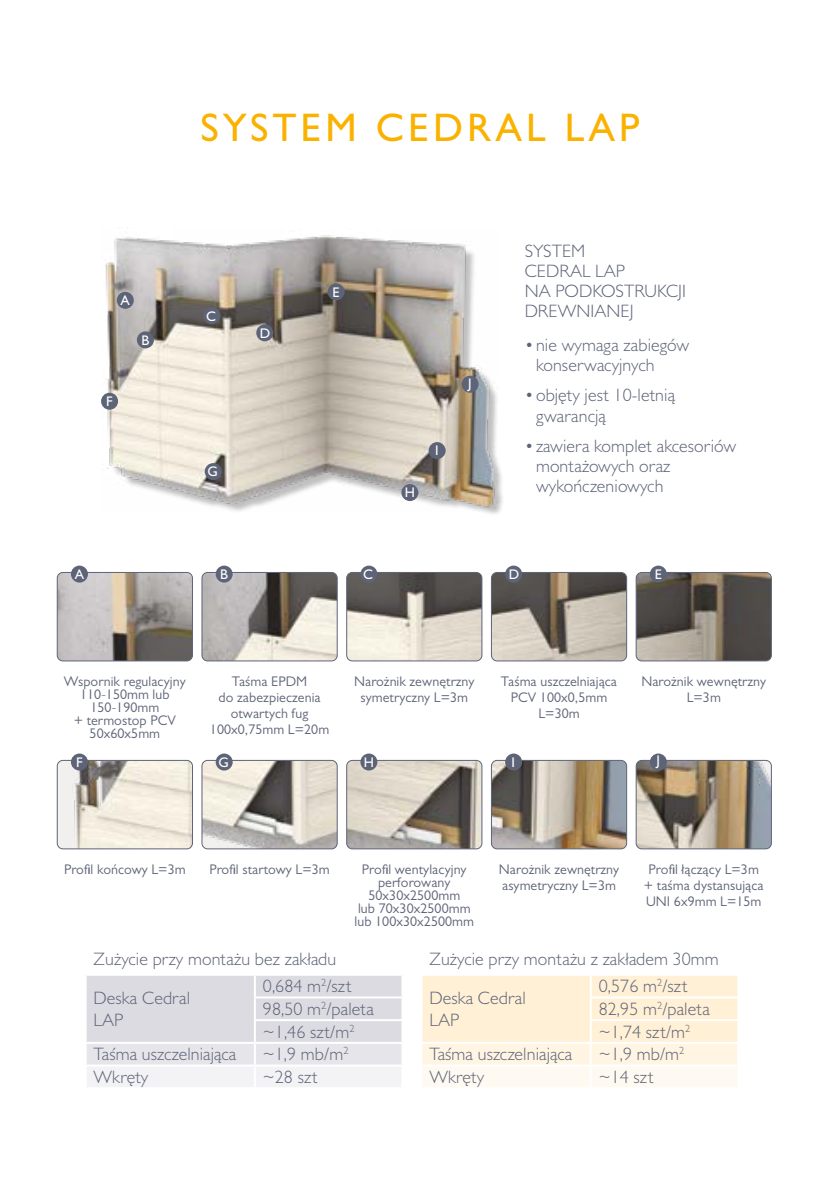
<style>
.page{position:relative;width:840px;height:1191px;background:#fff}
.page>*{position:absolute;margin:0;border:0;box-sizing:border-box;transform-origin:0 0}
.t1{font:500 40px "Gill Sans MT Pro";letter-spacing:.1em;color:#fab200}
.t2{font:300 18px/20px "Gill Sans MT Pro";letter-spacing:.005em;color:#5e6478}
.t3{font:14px/16px "Gill Sans MT Pro";letter-spacing:.005em;color:#5e6478;text-align:center}
.t4{font:500 14px "Gill Sans MT Pro";color:#fff}
</style>
<div class="page">
<img style="left:57px;top:572px;width:135px;height:89px">
<div style="left:57px;top:572px;width:136px;height:89px;border:1px solid #5e6478;border-radius:6px"></div>
<div style="left:71px;top:565px;width:17px;height:17px;background:#5e6478;border-radius:50%"></div>
<img style="left:203px;top:572px;width:134px;height:89px">
<div style="left:201px;top:572px;width:136px;height:89px;border:1px solid #5e6478;border-radius:6px"></div>
<div style="left:215px;top:565px;width:17px;height:17px;background:#5e6478;border-radius:50%"></div>
<img style="left:347px;top:572px;width:134px;height:89px">
<div style="left:346px;top:572px;width:136px;height:89px;border:1px solid #5e6478;border-radius:6px"></div>
<div style="left:360px;top:565px;width:17px;height:17px;background:#5e6478;border-radius:50%"></div>
<img style="left:492px;top:572px;width:134px;height:89px">
<div style="left:490px;top:572px;width:136px;height:89px;border:1px solid #5e6478;border-radius:6px"></div>
<div style="left:505px;top:565px;width:17px;height:17px;background:#5e6478;border-radius:50%"></div>
<img style="left:637px;top:572px;width:134px;height:89px">
<div style="left:635px;top:572px;width:136px;height:89px;border:1px solid #5e6478;border-radius:6px"></div>
<div style="left:649px;top:565px;width:17px;height:17px;background:#5e6478;border-radius:50%"></div>
<svg style="left:87px;top:976px;width:314px;height:111px"></svg>
<hr style="left:254px;top:975px;width:2px;height:21px;background:#fff">
<hr style="left:254px;top:996px;width:149px;height:2px;background:#fff">
<hr style="left:254px;top:998px;width:2px;height:21px;background:#fff">
<hr style="left:254px;top:1019px;width:149px;height:2px;background:#fff">
<hr style="left:254px;top:1021px;width:2px;height:20px;background:#fff">
<hr style="left:85px;top:1041px;width:170px;height:2px;background:#fff">
<hr style="left:255px;top:1041px;width:148px;height:2px;background:#fff">
<hr style="left:254px;top:1043px;width:2px;height:21px;background:#fff">
<hr style="left:85px;top:1064px;width:170px;height:2px;background:#fff">
<hr style="left:255px;top:1064px;width:148px;height:2px;background:#fff">
<hr style="left:254px;top:1066px;width:2px;height:21px;background:#fff">
<svg style="left:422px;top:976px;width:315px;height:111px"></svg>
<hr style="left:589px;top:975px;width:2px;height:21px;background:#fff">
<hr style="left:589px;top:996px;width:150px;height:2px;background:#fff">
<hr style="left:589px;top:998px;width:2px;height:21px;background:#fff">
<hr style="left:589px;top:1019px;width:150px;height:2px;background:#fff">
<hr style="left:589px;top:1021px;width:2px;height:20px;background:#fff">
<hr style="left:420px;top:1041px;width:170px;height:2px;background:#fff">
<hr style="left:590px;top:1041px;width:149px;height:2px;background:#fff">
<hr style="left:589px;top:1043px;width:2px;height:21px;background:#fff">
<hr style="left:420px;top:1064px;width:170px;height:2px;background:#fff">
<hr style="left:590px;top:1064px;width:149px;height:2px;background:#fff">
<hr style="left:589px;top:1066px;width:2px;height:21px;background:#fff">
<img style="left:60px;top:762px;width:132px;height:87px">
<div style="left:57px;top:760px;width:136px;height:89px;border:1px solid #5e6478;border-radius:6px"></div>
<div style="left:71px;top:753px;width:17px;height:17px;background:#5e6478;border-radius:50%"></div>
<img style="left:203px;top:760px;width:134px;height:89px">
<div style="left:201px;top:760px;width:136px;height:89px;border:1px solid #5e6478;border-radius:6px"></div>
<div style="left:215px;top:753px;width:17px;height:17px;background:#5e6478;border-radius:50%"></div>
<img style="left:347px;top:760px;width:134px;height:89px">
<div style="left:346px;top:760px;width:136px;height:89px;border:1px solid #5e6478;border-radius:6px"></div>
<div style="left:360px;top:753px;width:17px;height:17px;background:#5e6478;border-radius:50%"></div>
<img style="left:492px;top:760px;width:134px;height:89px">
<div style="left:490px;top:760px;width:136px;height:89px;border:1px solid #5e6478;border-radius:6px"></div>
<div style="left:505px;top:753px;width:17px;height:17px;background:#5e6478;border-radius:50%"></div>
<img style="left:637px;top:760px;width:134px;height:89px">
<div style="left:635px;top:760px;width:136px;height:89px;border:1px solid #5e6478;border-radius:6px"></div>
<div style="left:649px;top:753px;width:17px;height:17px;background:#5e6478;border-radius:50%"></div>
<div style="left:109px;top:240px;width:395px;height:276px;background:#000;opacity:.25"></div>
<img style="left:101px;top:235px;width:396px;height:276px">
<div style="left:117px;top:292px;width:17px;height:17px;background:#5e6478;border-radius:50%"></div>
<div style="left:137px;top:331px;width:17px;height:17px;background:#5e6478;border-radius:50%"></div>
<div style="left:203px;top:307px;width:17px;height:17px;background:#5e6478;border-radius:50%"></div>
<div style="left:256px;top:324px;width:17px;height:17px;background:#5e6478;border-radius:50%"></div>
<div style="left:101px;top:393px;width:17px;height:17px;background:#5e6478;border-radius:50%"></div>
<div style="left:205px;top:463px;width:17px;height:17px;background:#5e6478;border-radius:50%"></div>
<div style="left:401px;top:484px;width:17px;height:17px;background:#5e6478;border-radius:50%"></div>
<div style="left:428px;top:442px;width:17px;height:17px;background:#5e6478;border-radius:50%"></div>
<div style="left:461px;top:376px;width:17px;height:17px;background:#5e6478;border-radius:50%"></div>
<div style="left:327px;top:283px;width:17px;height:17px;background:#5e6478;border-radius:50%"></div>
<h1 class="t1" style="left:200px;top:103px;width:440px">SYSTEM CEDRAL LAP</h1>
<p class="t4" style="left:120px;top:292px;width:11px">A</p>
<p class="t4" style="left:141px;top:332px;width:9px">B</p>
<p class="t4" style="left:106px;top:393px;width:8px">F</p>
<p class="t4" style="left:75px;top:566px;width:11px">A</p>
<p class="t4" style="left:206px;top:307px;width:11px">C</p>
<p class="t4" style="left:260px;top:324px;width:12px">D</p>
<p class="t4" style="left:207px;top:463px;width:12px">G</p>
<p class="t4" style="left:220px;top:566px;width:9px">B</p>
<p class="t4" style="left:332px;top:283px;width:9px">E</p>
<p class="t4" style="left:363px;top:566px;width:11px">C</p>
<p class="t4" style="left:404px;top:484px;width:12px">H</p>
<p class="t4" style="left:435px;top:442px;width:5px">I</p>
<p class="t4" style="left:468px;top:374px;width:5px">J</p>
<p class="t2" style="left:524px;top:241px;width:163px">SYSTEM<br>CEDRAL LAP<br>NA PODKOSTRUKCJI<br>DREWNIANEJ</p>
<p class="t2" style="left:535px;top:335px;width:155px;text-indent:-11px">• nie wymaga zabiegów konserwacyjnych</p>
<p class="t2" style="left:535px;top:385px;width:140px;text-indent:-11px">•objęty jest 10-letnią gwarancją</p>
<p class="t2" style="left:535px;top:435px;width:201px;text-indent:-11px">• zawiera komplet akcesoriów montażowych oraz wykończeniowych</p>
<p class="t4" style="left:508px;top:566px;width:12px">D</p>
<p class="t4" style="left:654px;top:566px;width:9px">E</p>
<p class="t3" style="left:64px;top:675px;width:123px;line-height:13px">Wspornik regulacyjny<br>110-150mm lub<br>150-190mm<br>+ termostop PCV<br>50x60x5mm</p>
<p class="t4" style="left:76px;top:754px;width:8px">F</p>
<p class="t3" style="left:210px;top:673px;width:121px">Taśma EPDM<br>do zabezpieczenia otwartych fug<br>100x0,75mm L=20m</p>
<p class="t4" style="left:218px;top:754px;width:12px">G</p>
<p class="t3" style="left:354px;top:673px;width:122px">Narożnik zewnętrzny symetryczny L=3m</p>
<p class="t4" style="left:363px;top:754px;width:12px">H</p>
<p class="t3" style="left:500px;top:673px;width:118px">Taśma uszczelniająca<br>PCV 100x0,5mm<br>L=30m</p>
<p class="t4" style="left:511px;top:754px;width:5px">I</p>
<p class="t3" style="left:641px;top:673px;width:126px">Narożnik wewnętrzny<br>L=3m</p>
<p class="t4" style="left:656px;top:752px;width:5px">J</p>
<p class="t3" style="left:64px;top:861px;width:123px">Profil końcowy L=3m</p>
<p class="t3" style="left:209px;top:861px;width:122px">Profil startowy L=3m</p>
<p class="t3" style="left:354px;top:863px;width:121px;line-height:13px">Profil wentylacyjny perforowany<br>50x30x2500mm<br>lub 70x30x2500mm lub 100x30x2500mm</p>
<p class="t3" style="left:498px;top:861px;width:122px;text-align:left">Narożnik zewnętrzny asymetryczny L=3m</p>
<p class="t3" style="left:643px;top:861px;width:121px">Profil łączący L=3m + taśma dystansująca<br>UNI 6x9mm L=15m</p>
<p class="t2" style="left:94px;top:939px;width:244px;line-height:38.6px">Zużycie przy montażu bez zakładu<br>Deska Cedral</p>
<p class="t2" style="left:94px;top:1009px;width:31px">LAP</p>
<p class="t2" style="left:263px;top:974px;width:112px;line-height:22.6px">0,684 m<sup>2</sup>/szt<br>98,50 m<sup>2</sup>/paleta ~1,46 szt/m<sup>2</sup></p>
<p class="t2" style="left:94px;top:1044px;width:144px">Taśma uszczelniająca</p>
<p class="t2" style="left:263px;top:1044px;width:87px">~1,9 mb/m<sup>2</sup></p>
<p class="t2" style="left:94px;top:1066px;width:56px">Wkręty</p>
<p class="t2" style="left:263px;top:1066px;width:56px">~28 szt</p>
<p class="t2" style="left:429px;top:939px;width:290px;line-height:38.6px">Zużycie przy montażu z zakładem 30mm<br>Deska Cedral</p>
<p class="t2" style="left:429px;top:1009px;width:31px">LAP</p>
<p class="t2" style="left:598px;top:974px;width:112px;line-height:22.6px">0,576 m<sup>2</sup>/szt<br>82,95 m<sup>2</sup>/paleta ~1,74 szt/m<sup>2</sup></p>
<p class="t2" style="left:429px;top:1044px;width:144px">Taśma uszczelniająca</p>
<p class="t2" style="left:598px;top:1044px;width:87px">~1,9 mb/m<sup>2</sup></p>
<p class="t2" style="left:429px;top:1066px;width:56px">Wkręty</p>
<p class="t2" style="left:598px;top:1066px;width:56px">~14 szt</p>
</div>
